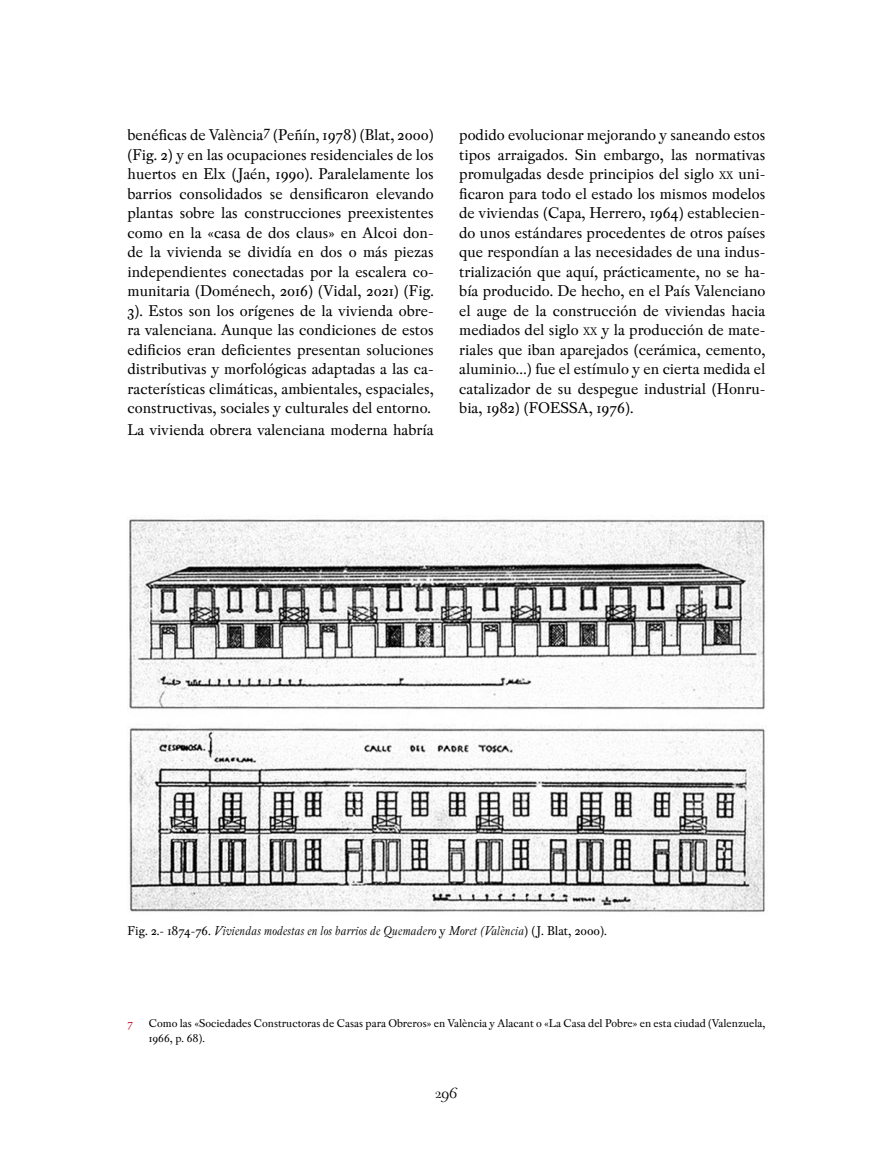
<style>
.page{position:relative;width:893px;height:1170px;background:#fff}
.page>*{position:absolute;margin:0;border:0;box-sizing:border-box;transform-origin:0 0}
.t1{font:18px "Peleguer";color:#000}
.t2{font:16.5px/19.5px "Pradell";color:#000;text-align:justify}
.t3{font:italic 13.5px "Pradell";color:#000}
.t4{font:12px/15px "Pradell";color:#000}
.t5{font:12px "Pradell";color:#c4112f}
.s1{font-size:11.55px}
.s2{font-style:normal}
</style>
<div class="page">
<img style="left:129px;top:519px;width:636px;height:393px">
<p class="t2" style="left:128px;top:125px;width:308px">benéficas de València<sup>7</sup> (Peñín, 1978) (Blat, 2000) (Fig. 2) y en las ocupaciones residenciales de los huertos en Elx (Jaén, 1990). Paralelamente los barrios consolidados se densificaron elevando plantas sobre las construcciones preexistentes como en la «casa de dos claus» en Alcoi don&shy;de la vivienda se dividía en dos o más piezas independientes conectadas por la escalera co&shy;munitaria (Doménech, 2016) (Vidal, 2021) (Fig.<br>3). Estos son los orígenes de la vivienda obre&shy;ra valenciana. Aunque las condiciones de estos edificios eran deficientes presentan soluciones distributivas y morfológicas adaptadas a las ca&shy;racterísticas climáticas, ambientales, espaciales, constructivas, sociales y culturales del entorno.</p>
<p class="t2" style="left:128px;top:420px;width:308px">La vivienda obrera valenciana moderna habría</p>
<p class="t2" style="left:459px;top:125px;width:308px">podido evolucionar mejorando y saneando estos tipos arraigados. Sin embargo, las normativas promulgadas desde principios del siglo <span class="s1">XX</span> uni&shy;ficaron para todo el estado los mismos modelos de viviendas (Capa, Herrero, 1964) establecien&shy;do unos estándares procedentes de otros países que respondían a las necesidades de una indus&shy;trialización que aquí, prácticamente, no se ha&shy;bía producido. De hecho, en el País Valenciano el auge de la construcción de viviendas hacia mediados del siglo <span class="s1">XX</span> y la producción de mate&shy;riales que iban aparejados (cerámica, cemento, aluminio…) fue el estímulo y en cierta medida el catalizador de su despegue industrial (Honru&shy;bia, 1982) (FOESSA, 1976).</p>
<p class="t3" style="left:128px;top:922px;width:481px"><span class="s2">Fig. 2.- 1874-76.</span> Viviendas modestas en los barrios de Quemadero <span class="s2">y</span> Moret (València<span class="s2">) (J. Blat, 2000).</span></p>
<p class="t5" style="left:128px;top:1016px;width:7px">7</p>
<p class="t4" style="left:149px;top:1015px;width:618px">Como las «Sociedades Constructoras de Casas para Obreros» en València y Alacant o «La Casa del Pobre» en esta ciudad (Valenzuela,<br>1966, p. 68).</p>
<p class="t1" style="left:435px;top:1083px;width:24px">296</p>
</div>
